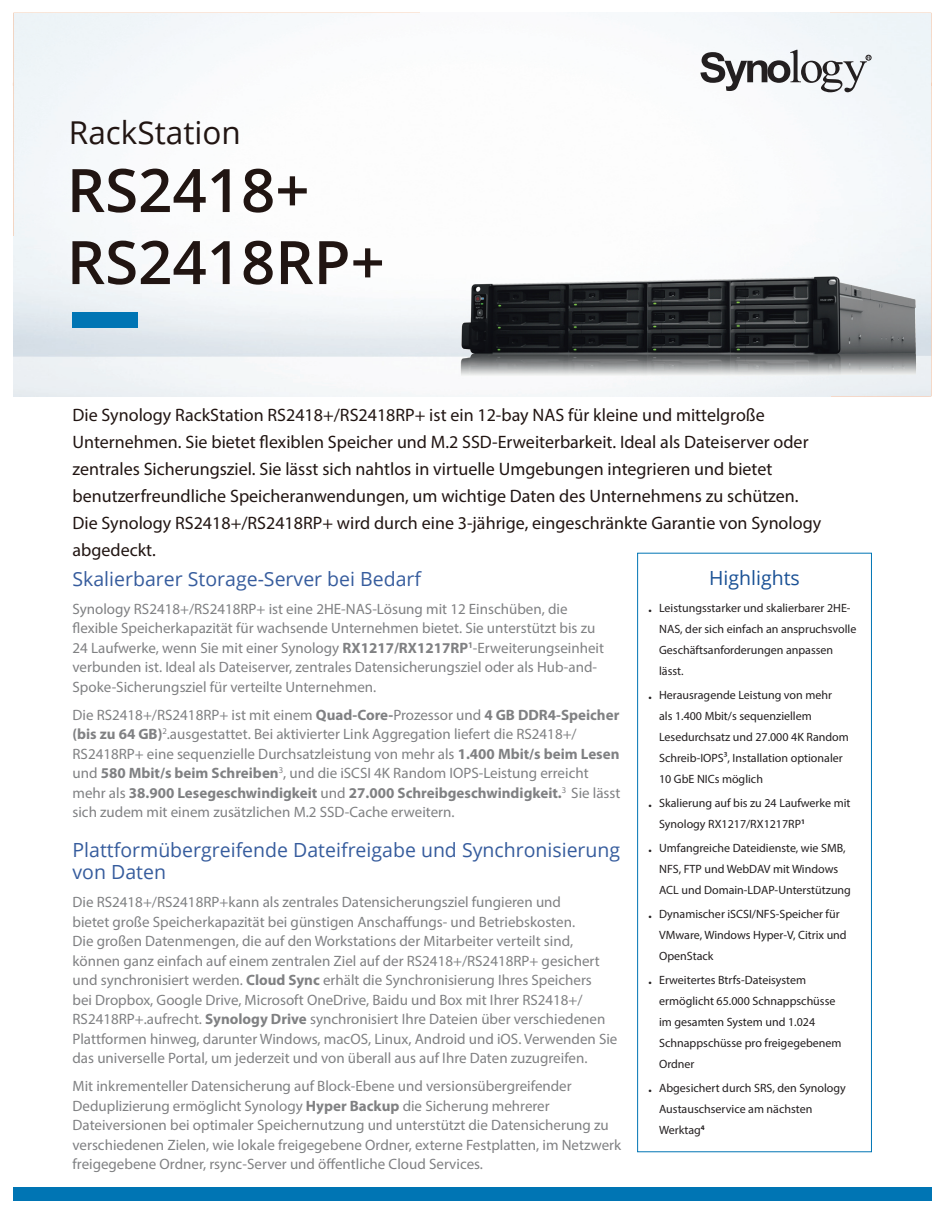
<style>
.page{position:relative;width:944px;height:1214px;background:#fff}
.page>*{position:absolute;margin:0;border:0;box-sizing:border-box;transform-origin:0 0}
.t1{font:600 60px/72px "Open Sans";color:#211512}
.t2{font:31.5px "Open Sans";color:#211512}
.t3{font:19.5px/22.5px "Open Sans";color:#365c9d}
.t4{font:19.5px "Open Sans";color:#1a5195}
.t5{font:18px/27px "Myriad Pro";color:#211512}
.t6{font:15px/19.5px "Myriad Pro";color:#808183}
.t7{font:12px/21px "Myriad Pro";color:#231f20}
.s1{font-weight:700}
</style>
<div class="page">
<div style="left:13px;top:1187px;width:918px;height:14px;background:#0075b4"></div>
<img style="left:13px;top:237px;width:437px;height:159px">
<img style="left:13px;top:13px;width:409px;height:224px">
<svg style="left:700px;top:50px;width:171px;height:42px"></svg>
<div style="left:72px;top:312px;width:66px;height:15px;background:#0075b4"></div>
<div style="left:637px;top:553px;width:234px;height:599px;border:1px solid #0075b4"></div>
<img style="left:450px;top:252px;width:479px;height:145px">
<h2 class="t2" style="left:69px;top:111px;width:173px">RackStation</h2>
<h1 class="t1" style="left:67px;top:153px;width:319px">RS2418+<br>RS2418RP+</h1>
<p class="t5" style="left:72px;top:401px;width:750px">Die Synology RackStation RS2418+/RS2418RP+ ist ein 12-bay NAS für kleine und mittelgroße Unternehmen. Sie bietet flexiblen Speicher und M.2 SSD-Erweiterbarkeit. Ideal als Dateiserver oder zentrales Sicherungsziel. Sie lässt sich nahtlos in virtuelle Umgebungen integrieren und bietet benutzerfreundliche Speicheranwendungen, um wichtige Daten des Unternehmens zu schützen.<br>Die Synology RS2418+/RS2418RP+ wird durch eine 3-jährige, eingeschränkte Garantie von Synology abgedeckt.</p>
<h3 class="t3" style="left:72px;top:567px;width:350px">Skalierbarer Storage-Server bei Bedarf</h3>
<p class="t6" style="left:72px;top:598px;width:533px">Synology RS2418+/RS2418RP+ ist eine 2HE-NAS-Lösung mit 12 Einschüben, die flexible Speicherkapazität für wachsende Unternehmen bietet. Sie unterstützt bis zu 24 Laufwerke, wenn Sie mit einer Synology <span class="s1">RX1217/RX1217RP</span><sup>1</sup>-Erweiterungseinheit verbunden ist. Ideal als Dateiserver, zentrales Datensicherungsziel oder als Hub-and-Spoke-Sicherungsziel für verteilte Unternehmen.</p>
<p class="t6" style="left:72px;top:704px;width:549px">Die RS2418+/RS2418RP+ ist mit einem <span class="s1">Quad-Core-</span>Prozessor und <span class="s1">4 GB DDR4-Speicher (bis zu 64 GB)</span><sup>2</sup>.ausgestattet. Bei aktivierter Link Aggregation liefert die RS2418+/ RS2418RP+ eine sequenzielle Durchsatzleistung von mehr als <span class="s1">1.400 Mbit/s beim Lesen </span>und <span class="s1">580 Mbit/s beim Schreiben</span><sup>3</sup>, und die iSCSI 4K Random IOPS-Leistung erreicht mehr als <span class="s1">38.900 Lesegeschwindigkeit</span> und <span class="s1">27.000 Schreibgeschwindigkeit.</span><sup>3</sup> Sie lässt sich zudem mit einem zusätzlichen M.2 SSD-Cache erweitern.</p>
<h3 class="t3" style="left:72px;top:838px;width:549px">Plattformübergreifende Dateifreigabe und Synchronisierung von Daten</h3>
<p class="t6" style="left:72px;top:892px;width:546px">Die RS2418+/RS2418RP+kann als zentrales Datensicherungsziel fungieren und<br>bietet große Speicherkapazität bei günstigen Anschaffungs- und Betriebskosten.<br>Die großen Datenmengen, die auf den Workstations der Mitarbeiter verteilt sind, können ganz einfach auf einem zentralen Ziel auf der RS2418+/RS2418RP+ gesichert und synchronisiert werden. <span class="s1">Cloud Sync</span> erhält die Synchronisierung Ihres Speichers<br>bei Dropbox, Google Drive, Microsoft OneDrive, Baidu und Box mit Ihrer RS2418+/ RS2418RP+.aufrecht. <span class="s1">Synology Drive</span> synchronisiert Ihre Dateien über verschiedenen Plattformen hinweg, darunter Windows, macOS, Linux, Android und iOS. Verwenden Sie das universelle Portal, um jederzeit und von überall aus auf Ihre Daten zuzugreifen.</p>
<p class="t6" style="left:72px;top:1076px;width:550px">Mit inkrementeller Datensicherung auf Block-Ebene und versionsübergreifender Deduplizierung ermöglicht Synology <span class="s1">Hyper Backup</span> die Sicherung mehrerer Dateiversionen bei optimaler Speichernutzung und unterstützt die Datensicherung zu verschiedenen Zielen, wie lokale freigegebene Ordner, externe Festplatten, im Netzwerk freigegebene Ordner, rsync-Server und öffentliche Cloud Services.</p>
<h3 class="t4" style="left:709px;top:564px;width:92px">Highlights</h3>
<p class="t7" style="left:659px;top:597px;width:199px;text-indent:-11px">• Leistungsstarker und skalierbarer 2HE-<br>NAS, der sich einfach an anspruchsvolle<br>Geschäftsanforderungen anpassen lässt.</p>
<p class="t7" style="left:659px;top:684px;width:191px;text-indent:-11px">• Herausragende Leistung von mehr<br>als 1.400 Mbit/s sequenziellem<br>Lesedurchsatz und 27.000 4K Random<br>Schreib-IOPS3, Installation optionaler<br>10 GbE NICs möglich</p>
<p class="t7" style="left:659px;top:792px;width:193px;text-indent:-11px">• Skalierung auf bis zu 24 Laufwerke mit<br>Synology RX1217/RX1217RP<sup>1</sup></p>
<p class="t7" style="left:659px;top:837px;width:193px;text-indent:-11px">• Umfangreiche Dateidienste, wie SMB,<br>NFS, FTP und WebDAV mit Windows<br>ACL und Domain-LDAP-Unterstützung</p>
<p class="t7" style="left:659px;top:903px;width:189px;text-indent:-11px">• Dynamischer iSCSI/NFS-Speicher für<br>VMware, Windows Hyper-V, Citrix und<br>OpenStack</p>
<p class="t7" style="left:659px;top:969px;width:184px;text-indent:-11px">• Erweitertes Btrfs-Dateisystem ermöglicht 65.000 Schnappschüsse im gesamten System und 1.024<br>Schnappschüsse pro freigegebenem<br>Ordner</p>
<p class="t7" style="left:659px;top:1077px;width:188px;text-indent:-11px">• Abgesichert durch SRS, den Synology<br>Austauschservice am nächsten<br>Werktag<sup>4</sup></p>
</div>
